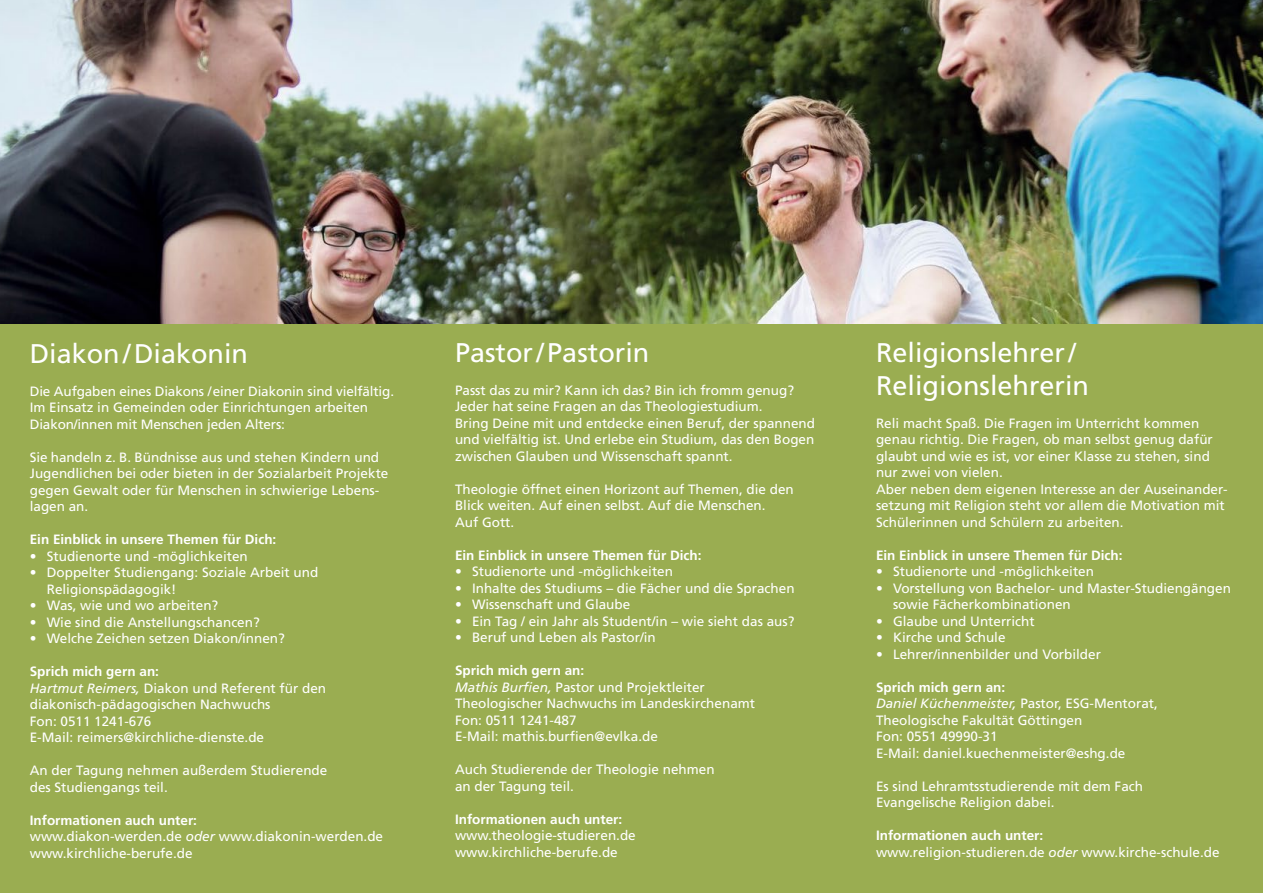
<style>
.page{position:relative;width:1263px;height:893px;background:#fff}
.page>*{position:absolute;margin:0;border:0;box-sizing:border-box;transform-origin:0 0}
.t1{font:27px/33px "Frutiger LT Com";color:#fff}
.t2{font:13.5px/16.5px "Frutiger LT Com";color:#fff}
.t3{font:700 13.5px "Frutiger LT Com";color:#fff}
.s1{font-weight:700}
.s2{font-style:italic}
</style>
<div class="page">
<div style="left:0;top:315px;width:1263px;height:578px;background:#9aad51"></div>
<img style="left:0;top:0;width:1263px;height:323px">
<h1 class="t1" style="left:30px;top:337px;width:220px">Diakon/Diakonin</h1>
<p class="t2" style="left:30px;top:383px;width:366px">Die Aufgaben eines Diakons /einer Diakonin sind vielfältig.<br>Im Einsatz in Gemeinden oder Einrichtungen arbeiten<br>Diakon/innen mit Menschen jeden Alters:</p>
<p class="t2" style="left:30px;top:449px;width:360px">Sie handeln z. B. Bündnisse aus und stehen Kindern und Jugendlichen bei oder bieten in der Sozialarbeit Projekte gegen Gewalt oder für Menschen in schwierige Lebens&shy;lagen an.</p>
<p class="t3" style="left:30px;top:532px;width:248px">Ein Einblick in unsere Themen für Dich:</p>
<p class="t2" style="left:30px;top:548px;width:220px">• Studienorte und -möglichkeiten</p>
<p class="t2" style="left:47px;top:564px;width:273px;text-indent:-17px">• Doppelter Studiengang: Soziale Arbeit und<br>Religionspädagogik!</p>
<p class="t2" style="left:30px;top:597px;width:190px">• Was, wie und wo arbeiten?</p>
<p class="t2" style="left:30px;top:614px;width:232px">• Wie sind die Anstellungschancen?</p>
<p class="t2" style="left:30px;top:630px;width:257px">• Welche Zeichen setzen Diakon/innen?</p>
<p class="t2" style="left:30px;top:663px;width:298px"><span class="s1">Sprich mich gern an:<br></span><span class="s2">Hartmut Reimers,</span> Diakon und Referent für den diakonisch-pädagogischen Nachwuchs<br>Fon: 0511 1241-676<br>E-Mail: reimers@kirchliche-dienste.de</p>
<p class="t2" style="left:30px;top:762px;width:299px">An der Tagung nehmen außerdem Studierende des Studiengangs teil.</p>
<p class="t2" style="left:30px;top:812px;width:355px"><span class="s1">Informationen auch unter:<br></span>www.diakon-werden.de <span class="s2">oder</span> www.diakonin-werden.de www.kirchliche-berufe.de</p>
<h1 class="t1" style="left:455px;top:336px;width:196px">Pastor/Pastorin</h1>
<p class="t2" style="left:455px;top:382px;width:362px">Passt das zu mir? Kann ich das? Bin ich fromm genug?<br>Jeder hat seine Fragen an das Theologiestudium.<br>Bring Deine mit und entdecke einen Beruf, der spannend und vielfältig ist. Und erlebe ein Studium, das den Bogen zwischen Glauben und Wissenschaft spannt.</p>
<p class="t2" style="left:455px;top:481px;width:340px">Theologie öffnet einen Horizont auf Themen, die den<br>Blick weiten. Auf einen selbst. Auf die Menschen.<br>Auf Gott.</p>
<p class="t3" style="left:455px;top:547px;width:248px">Ein Einblick in unsere Themen für Dich:</p>
<p class="t2" style="left:455px;top:563px;width:220px">• Studienorte und -möglichkeiten</p>
<p class="t2" style="left:455px;top:580px;width:341px">• Inhalte des Studiums – die Fächer und die Sprachen</p>
<p class="t2" style="left:455px;top:596px;width:177px">• Wissenschaft und Glaube</p>
<p class="t2" style="left:455px;top:613px;width:341px">• Ein Tag / ein Jahr als Student/in – wie sieht das aus?</p>
<p class="t2" style="left:455px;top:629px;width:202px">• Beruf und Leben als Pastor/in</p>
<p class="t2" style="left:455px;top:662px;width:302px"><span class="s1">Sprich mich gern an:<br></span><span class="s2">Mathis Burfien,</span> Pastor und Projektleiter<br>Theologischer Nachwuchs im Landeskirchenamt<br>Fon: 0511 1241-487<br>E-Mail: mathis.burfien@evlka.de</p>
<p class="t2" style="left:455px;top:761px;width:261px">Auch Studierende der Theologie nehmen an der Tagung teil.</p>
<p class="t3" style="left:455px;top:811px;width:169px">Informationen auch unter:</p>
<p class="t2" style="left:455px;top:827px;width:182px">www.theologie-studieren.de www.kirchliche-berufe.de</p>
<h1 class="t1" style="left:876px;top:336px;width:215px">Religionslehrer/<br>Religionslehrerin</h1>
<p class="t2" style="left:876px;top:415px;width:353px">Reli macht Spaß. Die Fragen im Unterricht kommen genau richtig. Die Fragen, ob man selbst genug dafür glaubt und wie es ist, vor einer Klasse zu stehen, sind nur zwei von vielen.<br>Aber neben dem eigenen Interesse an der Auseinander&shy;setzung mit Religion steht vor allem die Motivation mit Schülerinnen und Schülern zu arbeiten.</p>
<p class="t3" style="left:876px;top:547px;width:248px">Ein Einblick in unsere Themen für Dich:</p>
<p class="t2" style="left:876px;top:563px;width:220px">• Studienorte und -möglichkeiten</p>
<p class="t2" style="left:893px;top:580px;width:339px;text-indent:-17px">• Vorstellung von Bachelor- und Master-Studiengängen sowie Fächerkombinationen</p>
<p class="t2" style="left:876px;top:613px;width:160px">• Glaube und Unterricht</p>
<p class="t2" style="left:876px;top:629px;width:131px">• Kirche und Schule</p>
<p class="t2" style="left:876px;top:646px;width:226px">• Lehrer/innenbilder und Vorbilder</p>
<p class="t2" style="left:876px;top:679px;width:283px"><span class="s1">Sprich mich gern an:<br></span><span class="s2">Daniel Küchenmeister,</span> Pastor, ESG-Mentorat,<br>Theologische Fakultät Göttingen<br>Fon: 0551 49990-31<br>E-Mail: daniel.kuechenmeister@eshg.de</p>
<p class="t2" style="left:876px;top:778px;width:269px">Es sind Lehramtsstudierende mit dem Fach<br>Evangelische Religion dabei.</p>
<p class="t2" style="left:876px;top:827px;width:345px"><span class="s1">Informationen auch unter:<br></span>www.religion-studieren.de <span class="s2">oder</span> www.kirche-schule.de</p>
</div>
